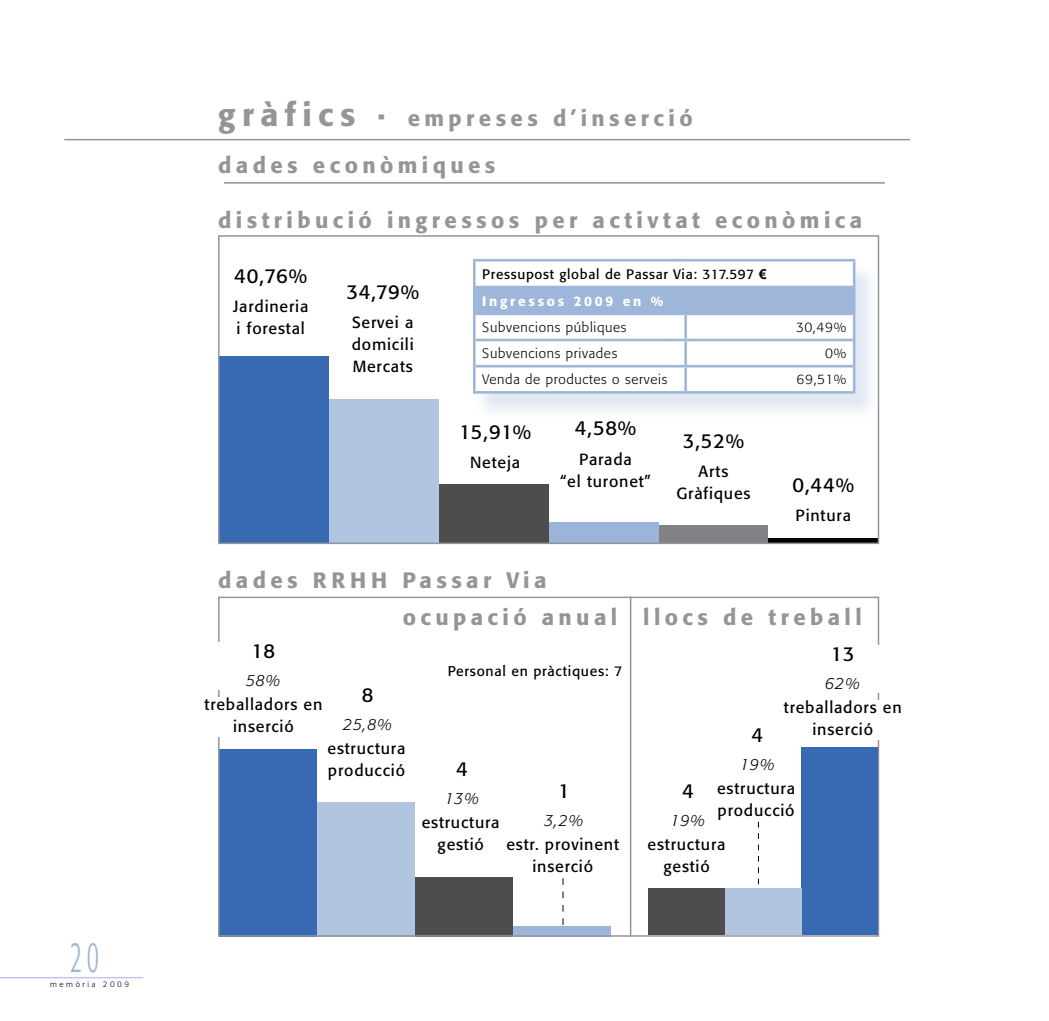
<style>
.page{position:relative;width:1049px;height:1021px;background:#fff}
.page>*{position:absolute;margin:0;border:0;box-sizing:border-box;transform-origin:0 0}
.t1{font:300 condensed 44px "Formata";color:#9cb4d9;scale:.6 1}
.t2{font:500 22px "Formata";letter-spacing:.2em;color:#939598}
.t3{font:20px "Formata";letter-spacing:.01em;color:#000}
.t4{font:16px/22px "Formata";letter-spacing:.05em;color:#000;text-align:center}
.t5{font:italic 300 16px "Formata";letter-spacing:.03em;color:#000}
.t6{font:14px "Formata";letter-spacing:.05em;color:#000}
.t7{font:300 13.6px "Formata";letter-spacing:.05em;color:#000}
.t8{font:13.6px/26.8px "Formata";letter-spacing:.05em;color:#000}
.t9{font:300 8px "Formata";letter-spacing:.32em;color:#000}
.s1{font-size:32px}
.s2{font-family:"Arial";font-weight:700}
.s3{font-weight:500;color:#fff}
</style>
<div class="page">
<hr style="left:224px;top:182px;width:661px;height:2px;background:#939598">
<div style="left:475px;top:263px;width:403px;height:157px;background:#386ab3;opacity:.15"></div>
<svg style="left:475px;top:261px;width:378px;height:130px"></svg>
<div style="left:474px;top:287px;width:380px;height:27px;background:#9eb6da"></div>
<hr style="left:853px;top:261px;width:2px;height:26px;background:#9eb6da">
<hr style="left:853px;top:287px;width:2px;height:27px;background:#9eb6da">
<hr style="left:473px;top:287px;width:2px;height:27px;background:#9eb6da">
<hr style="left:473px;top:259px;width:213px;height:2px;background:#9eb6da">
<hr style="left:473px;top:261px;width:2px;height:26px;background:#9eb6da">
<hr style="left:686px;top:259px;width:169px;height:2px;background:#9eb6da">
<hr style="left:475px;top:286px;width:211px;height:2px;background:#9eb6da">
<hr style="left:686px;top:286px;width:167px;height:2px;background:#9eb6da">
<hr style="left:475px;top:312px;width:211px;height:3px;background:#9eb6da">
<hr style="left:686px;top:312px;width:167px;height:3px;background:#9eb6da">
<hr style="left:684px;top:315px;width:3px;height:24px;background:#9eb6da">
<hr style="left:475px;top:339px;width:211px;height:2px;background:#9eb6da">
<hr style="left:686px;top:339px;width:167px;height:2px;background:#9eb6da">
<hr style="left:684px;top:341px;width:3px;height:24px;background:#9eb6da">
<hr style="left:475px;top:365px;width:211px;height:2px;background:#9eb6da">
<hr style="left:686px;top:365px;width:167px;height:2px;background:#9eb6da">
<hr style="left:684px;top:367px;width:3px;height:24px;background:#9eb6da">
<hr style="left:473px;top:314px;width:2px;height:26px;background:#9eb6da">
<hr style="left:853px;top:314px;width:2px;height:26px;background:#9eb6da">
<hr style="left:473px;top:340px;width:2px;height:26px;background:#9eb6da">
<hr style="left:853px;top:340px;width:2px;height:26px;background:#9eb6da">
<hr style="left:473px;top:366px;width:2px;height:25px;background:#9eb6da">
<hr style="left:853px;top:366px;width:2px;height:25px;background:#9eb6da">
<hr style="left:473px;top:391px;width:213px;height:2px;background:#9eb6da">
<hr style="left:686px;top:391px;width:169px;height:2px;background:#9eb6da">
<div style="left:659px;top:525px;width:109px;height:19px;background:#808285"></div>
<div style="left:219px;top:356px;width:110px;height:188px;background:#386ab3"></div>
<div style="left:549px;top:522px;width:110px;height:22px;background:#9cb4d9"></div>
<div style="left:329px;top:399px;width:110px;height:145px;background:#b1c5e1"></div>
<div style="left:439px;top:484px;width:110px;height:60px;background:#4d4d4f"></div>
<div style="left:768px;top:538px;width:110px;height:6px;background:#000"></div>
<div style="left:218px;top:235px;width:661px;height:309px;border:2px solid #939598"></div>
<div style="left:219px;top:749px;width:98px;height:187px;background:#386ab3"></div>
<div style="left:513px;top:926px;width:98px;height:10px;background:#9cb4d9"></div>
<div style="left:317px;top:802px;width:98px;height:134px;background:#b1c5e1"></div>
<div style="left:415px;top:876px;width:98px;height:60px;background:#4d4d4f"></div>
<div style="left:218px;top:596px;width:661px;height:340px;border:2px solid #939598"></div>
<div style="left:801px;top:747px;width:77px;height:188px;background:#386ab3"></div>
<div style="left:725px;top:888px;width:76px;height:47px;background:#b1c5e1"></div>
<div style="left:648px;top:888px;width:77px;height:47px;background:#4d4d4f"></div>
<hr style="left:0;top:977px;width:143px;height:1px;background:#9cb4d9">
<div style="left:190px;top:697px;width:147px;height:39px;background:#fff"></div>
<div style="left:190px;top:642px;width:147px;height:47px;background:#fff"></div>
<div style="left:769px;top:700px;width:147px;height:39px;background:#fff"></div>
<div style="left:769px;top:645px;width:147px;height:47px;background:#fff"></div>
<svg style="left:563px;top:878px;width:1px;height:46px"></svg>
<svg style="left:758px;top:821px;width:1px;height:63px"></svg>
<hr style="left:630px;top:596px;width:1px;height:340px;background:#939598">
<hr style="left:64px;top:139px;width:846px;height:1px;background:#939598">
<h1 class="t1" style="left:70px;top:931px;width:49px">20</h1>
<p class="t9" style="left:50px;top:979px;width:80px">memòria 2009</p>
<h2 class="t2" style="left:218px;top:104px;width:476px"><span class="s1">gràfics ·</span> empreses d’inserció</h2>
<h2 class="t2" style="left:218px;top:152px;width:279px">dades econòmiques</h2>
<h2 class="t2" style="left:218px;top:207px;width:645px">distribució ingressos per activtat econòmica</h2>
<p class="t3" style="left:234px;top:264px;width:74px">40,76%</p>
<p class="t4" style="left:233px;top:296px;width:77px;text-align:left">Jardineria i forestal</p>
<p class="t3" style="left:346px;top:279px;width:74px">34,79%</p>
<p class="t4" style="left:352px;top:312px;width:63px;text-align:justify">Servei a domicili Mercats</p>
<p class="t8" style="left:482px;top:261px;width:286px">Pressupost global de Passar Via: 317.597 <span class="s2">€<br></span><span class="s3">Ingressos 2009 en %</span></p>
<p class="t7" style="left:482px;top:319px;width:146px">Subvencions públiques</p>
<p class="t7" style="left:796px;top:319px;width:52px">30,49%</p>
<p class="t7" style="left:482px;top:345px;width:137px">Subvencions privades</p>
<p class="t7" style="left:825px;top:345px;width:23px">0%</p>
<p class="t7" style="left:482px;top:371px;width:187px">Venda de productes o serveis</p>
<p class="t7" style="left:796px;top:371px;width:51px">69,51%</p>
<p class="t3" style="left:459px;top:419px;width:74px">15,91%</p>
<p class="t4" style="left:470px;top:451px;width:52px">Neteja</p>
<p class="t3" style="left:575px;top:416px;width:63px">4,58%</p>
<p class="t4" style="left:560px;top:448px;width:92px">Parada<br>“el turonet”</p>
<p class="t3" style="left:683px;top:428px;width:63px">3,52%</p>
<p class="t4" style="left:676px;top:460px;width:76px">Arts<br>Gràfiques</p>
<p class="t3" style="left:792px;top:472px;width:63px">0,44%</p>
<p class="t4" style="left:795px;top:504px;width:57px">Pintura</p>
<h2 class="t2" style="left:218px;top:567px;width:330px">dades RRHH Passar Via</h2>
<h2 class="t2" style="left:403px;top:604px;width:460px">ocupació anual llocs de treball</h2>
<p class="t6" style="left:448px;top:662px;width:176px">Personal en pràctiques: 7</p>
<p class="t3" style="left:252px;top:638px;width:25px">18</p>
<p class="t5" style="left:246px;top:670px;width:36px">58%</p>
<p class="t3" style="left:831px;top:642px;width:25px">13</p>
<p class="t5" style="left:825px;top:674px;width:36px">62%</p>
<p class="t3" style="left:362px;top:682px;width:13px">8</p>
<p class="t5" style="left:343px;top:714px;width:50px">25,8%</p>
<p class="t4" style="left:205px;top:693px;width:119px">treballadors en inserció</p>
<p class="t4" style="left:784px;top:696px;width:119px">treballadors en inserció</p>
<p class="t3" style="left:751px;top:722px;width:13px">4</p>
<p class="t5" style="left:740px;top:754px;width:36px">19%</p>
<p class="t4" style="left:327px;top:737px;width:79px;text-align:left">estructura producció</p>
<p class="t3" style="left:456px;top:756px;width:13px">4</p>
<p class="t5" style="left:445px;top:788px;width:36px">13%</p>
<p class="t4" style="left:717px;top:777px;width:79px;text-align:left">estructura producció</p>
<p class="t3" style="left:558px;top:779px;width:13px">1</p>
<p class="t5" style="left:544px;top:811px;width:41px">3,2%</p>
<p class="t3" style="left:682px;top:779px;width:13px">4</p>
<p class="t5" style="left:670px;top:811px;width:36px">19%</p>
<p class="t4" style="left:422px;top:811px;width:79px">estructura gestió</p>
<p class="t4" style="left:506px;top:833px;width:114px">estr. provinent inserció</p>
<p class="t4" style="left:648px;top:833px;width:79px">estructura gestió</p>
</div>
